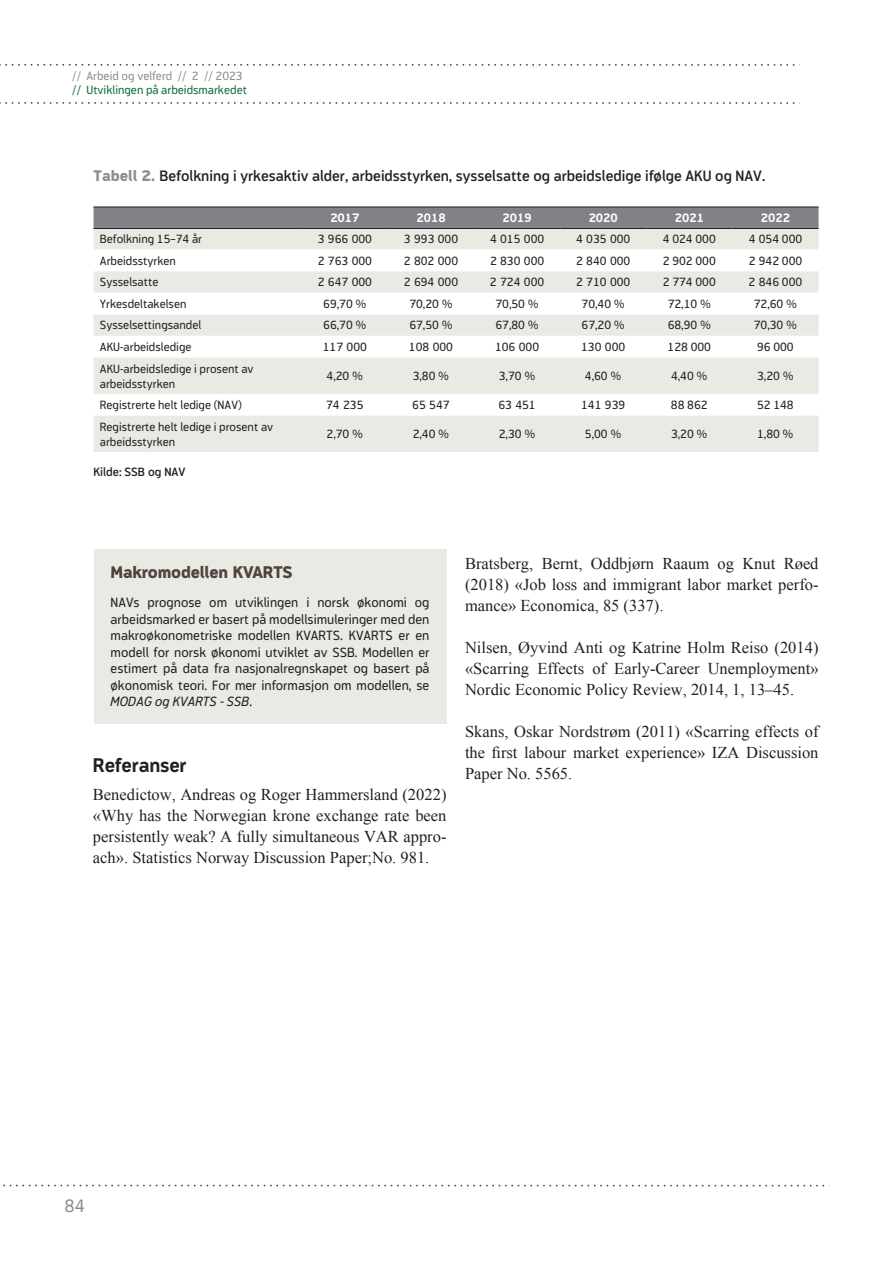
<style>
.page{position:relative;width:893px;height:1263px;background:#fff}
.page>*{position:absolute;margin:0;border:0;box-sizing:border-box;transform-origin:0 0}
.t1{font:700 19.5px "Modus";letter-spacing:-.01em;color:#231f20}
.t2{font:18px "Modus";color:#948d87}
.t3{font:16.5px/21px "Times New Roman";color:#231f20;text-align:justify}
.t4{font:800 16.5px "Modus";letter-spacing:-.01em;color:#50433d}
.t5{font:600 15px "Modus";color:#231f20}
.t6{font:13.5px/16.5px "Modus";color:#231f20;text-align:justify}
.t7{font:12px/15px "Modus";color:#231f20}
.t8{font:12px "Modus";color:#106e39}
.t9{font:12px "Modus";color:#948d87}
.t10{font:700 12px "Modus";color:#fff}
.t11{font:600 12px "Modus";color:#231f20}
.s1{font-weight:800;color:#948d87}
.s2{font-style:italic}
</style>
<div class="page">
<svg style="left:0;top:64px;width:795px;height:2px"></svg>
<svg style="left:0;top:102px;width:795px;height:2px"></svg>
<svg style="left:3px;top:1185px;width:822px;height:1px"></svg>
<div style="left:94px;top:208px;width:725px;height:20px;background:#808285"></div>
<div style="left:94px;top:229px;width:725px;height:223px;background:#e9eae4"></div>
<svg style="left:94px;top:250px;width:725px;height:165px"></svg>
<hr style="left:94px;top:207px;width:208px;height:1px;background:#231f20">
<hr style="left:302px;top:207px;width:86px;height:1px;background:#231f20">
<hr style="left:388px;top:207px;width:86px;height:1px;background:#231f20">
<hr style="left:474px;top:207px;width:86px;height:1px;background:#231f20">
<hr style="left:560px;top:207px;width:86px;height:1px;background:#231f20">
<hr style="left:646px;top:207px;width:86px;height:1px;background:#231f20">
<hr style="left:732px;top:207px;width:87px;height:1px;background:#231f20">
<hr style="left:94px;top:228px;width:208px;height:1px;background:#231f20">
<hr style="left:302px;top:228px;width:86px;height:1px;background:#231f20">
<hr style="left:388px;top:228px;width:86px;height:1px;background:#231f20">
<hr style="left:474px;top:228px;width:86px;height:1px;background:#231f20">
<hr style="left:560px;top:228px;width:86px;height:1px;background:#231f20">
<hr style="left:646px;top:228px;width:86px;height:1px;background:#231f20">
<hr style="left:732px;top:228px;width:87px;height:1px;background:#231f20">
<div style="left:94px;top:549px;width:352px;height:174px;background:#e9eae4"></div>
<p class="t9" style="left:72px;top:69px;width:172px">// Arbeid og velferd // 2 // 2023</p>
<p class="t8" style="left:72px;top:83px;width:176px">// Utviklingen på arbeidsmarkedet</p>
<p class="t5" style="left:94px;top:167px;width:673px"><span class="s1">Tabell 2.</span> Befolkning i yrkesaktiv alder, arbeidsstyrken, sysselsatte og arbeidsledige ifølge AKU og NAV.</p>
<p class="t10" style="left:330px;top:211px;width:31px">2017</p>
<p class="t10" style="left:416px;top:211px;width:31px">2018</p>
<p class="t10" style="left:503px;top:211px;width:31px">2019</p>
<p class="t10" style="left:589px;top:211px;width:31px">2020</p>
<p class="t10" style="left:675px;top:211px;width:31px">2021</p>
<p class="t10" style="left:761px;top:211px;width:31px">2022</p>
<p class="t7" style="left:100px;top:232px;width:103px">Befolkning 15–74 år</p>
<p class="t7" style="left:318px;top:232px;width:56px">3 966 000</p>
<p class="t7" style="left:404px;top:232px;width:56px">3 993 000</p>
<p class="t7" style="left:490px;top:232px;width:56px">4 015 000</p>
<p class="t7" style="left:576px;top:232px;width:56px">4 035 000</p>
<p class="t7" style="left:663px;top:232px;width:54px">4 024 000</p>
<p class="t7" style="left:749px;top:232px;width:55px">4 054 000</p>
<p class="t7" style="left:100px;top:253px;width:78px">Arbeidsstyrken</p>
<p class="t7" style="left:318px;top:253px;width:56px">2 763 000</p>
<p class="t7" style="left:404px;top:253px;width:56px">2 802 000</p>
<p class="t7" style="left:490px;top:253px;width:56px">2 830 000</p>
<p class="t7" style="left:576px;top:253px;width:56px">2 840 000</p>
<p class="t7" style="left:663px;top:253px;width:54px">2 902 000</p>
<p class="t7" style="left:749px;top:253px;width:55px">2 942 000</p>
<p class="t7" style="left:100px;top:275px;width:60px">Sysselsatte</p>
<p class="t7" style="left:318px;top:275px;width:56px">2 647 000</p>
<p class="t7" style="left:404px;top:275px;width:56px">2 694 000</p>
<p class="t7" style="left:490px;top:275px;width:56px">2 724 000</p>
<p class="t7" style="left:576px;top:275px;width:56px">2 710 000</p>
<p class="t7" style="left:663px;top:275px;width:54px">2 774 000</p>
<p class="t7" style="left:749px;top:275px;width:55px">2 846 000</p>
<p class="t7" style="left:100px;top:296px;width:88px">Yrkesdeltakelsen</p>
<p class="t7" style="left:323px;top:296px;width:45px">69,70 %</p>
<p class="t7" style="left:409px;top:296px;width:45px">70,20 %</p>
<p class="t7" style="left:495px;top:296px;width:45px">70,50 %</p>
<p class="t7" style="left:582px;top:296px;width:45px">70,40 %</p>
<p class="t7" style="left:668px;top:296px;width:45px">72,10 %</p>
<p class="t7" style="left:754px;top:296px;width:45px">72,60 %</p>
<p class="t7" style="left:100px;top:318px;width:103px">Sysselsettingsandel</p>
<p class="t7" style="left:323px;top:318px;width:45px">66,70 %</p>
<p class="t7" style="left:409px;top:318px;width:45px">67,50 %</p>
<p class="t7" style="left:495px;top:318px;width:45px">67,80 %</p>
<p class="t7" style="left:582px;top:318px;width:45px">67,20 %</p>
<p class="t7" style="left:668px;top:318px;width:45px">68,90 %</p>
<p class="t7" style="left:754px;top:318px;width:45px">70,30 %</p>
<p class="t7" style="left:100px;top:339px;width:93px">AKU-arbeidsledige</p>
<p class="t7" style="left:323px;top:339px;width:46px">117 000</p>
<p class="t7" style="left:409px;top:339px;width:46px">108 000</p>
<p class="t7" style="left:495px;top:339px;width:46px">106 000</p>
<p class="t7" style="left:581px;top:339px;width:46px">130 000</p>
<p class="t7" style="left:668px;top:339px;width:45px">128 000</p>
<p class="t7" style="left:757px;top:339px;width:38px">96 000</p>
<p class="t7" style="left:100px;top:361px;width:155px">AKU-arbeidsledige i prosent av arbeidsstyrken</p>
<p class="t7" style="left:327px;top:368px;width:38px">4,20 %</p>
<p class="t7" style="left:413px;top:368px;width:38px">3,80 %</p>
<p class="t7" style="left:499px;top:368px;width:38px">3,70 %</p>
<p class="t7" style="left:585px;top:368px;width:38px">4,60 %</p>
<p class="t7" style="left:671px;top:368px;width:38px">4,40 %</p>
<p class="t7" style="left:757px;top:368px;width:38px">3,20 %</p>
<p class="t7" style="left:100px;top:397px;width:144px">Registrerte helt ledige (NAV)</p>
<p class="t7" style="left:326px;top:397px;width:39px">74 235</p>
<p class="t7" style="left:412px;top:397px;width:39px">65 547</p>
<p class="t7" style="left:498px;top:397px;width:39px">63 451</p>
<p class="t7" style="left:581px;top:397px;width:46px">141 939</p>
<p class="t7" style="left:671px;top:397px;width:38px">88 862</p>
<p class="t7" style="left:757px;top:397px;width:38px">52 148</p>
<p class="t7" style="left:100px;top:419px;width:175px">Registrerte helt ledige i prosent av arbeidsstyrken</p>
<p class="t7" style="left:327px;top:426px;width:38px">2,70 %</p>
<p class="t7" style="left:413px;top:426px;width:38px">2,40 %</p>
<p class="t7" style="left:499px;top:426px;width:38px">2,30 %</p>
<p class="t7" style="left:585px;top:426px;width:38px">5,00 %</p>
<p class="t7" style="left:671px;top:426px;width:38px">3,20 %</p>
<p class="t7" style="left:757px;top:426px;width:38px">1,80 %</p>
<p class="t11" style="left:93px;top:465px;width:94px">Kilde: SSB og NAV</p>
<h3 class="t4" style="left:111px;top:563px;width:184px">Makromodellen KVARTS</h3>
<p class="t6" style="left:111px;top:594px;width:320px">NAVs prognose om utviklingen i norsk økonomi og arbeidsmarked er basert på modellsimuleringer med den makroøkonometriske modellen KVARTS. KVARTS er en modell for norsk økonomi utviklet av SSB. Modellen er estimert på data fra nasjonalregnskapet og basert på økonomisk teori. For mer informasjon om modellen, se <span class="s2">MODAG og KVARTS - SSB</span>.</p>
<h1 class="t1" style="left:93px;top:755px;width:95px">Referanser</h1>
<h3 class="t3" style="left:93px;top:784px;width:355px">Benedictow, Andreas og Roger Hammersland (2022) «Why has the Norwegian krone exchange rate been persistently weak? A fully simultaneous VAR appro&shy;ach». Statistics Norway Discussion Paper;No. 981.</h3>
<h3 class="t3" style="left:465px;top:553px;width:355px">Bratsberg, Bernt, Oddbjørn Raaum og Knut Røed (2018) «Job loss and immigrant labor market perfo&shy;mance» Economica, 85 (337).</h3>
<h3 class="t3" style="left:465px;top:637px;width:355px">Nilsen, Øyvind Anti og Katrine Holm Reiso (2014) «Scarring Effects of Early-Career Unemployment» Nordic Economic Policy Review, 2014, 1, 13–45.</h3>
<h3 class="t3" style="left:465px;top:721px;width:355px">Skans, Oskar Nordstrøm (2011) «Scarring effects of the first labour market experience» IZA Discussion Paper No. 5565.</h3>
<h2 class="t2" style="left:65px;top:1195px;width:22px">84</h2>
</div>
